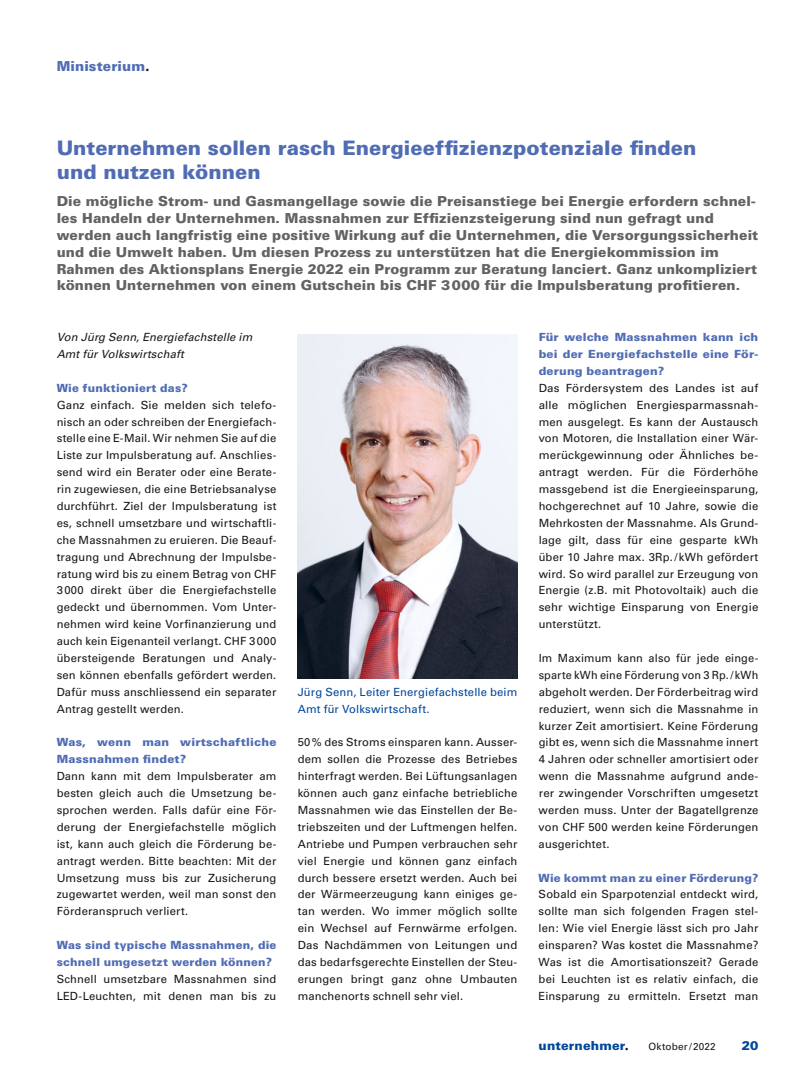
<style>
.page{position:relative;width:808px;height:1078px;background:#fff}
.page>*{position:absolute;margin:0;border:0;box-sizing:border-box;transform-origin:0 0}
.t1{font:900 20px/23.8px "Univers";color:#506cb3}
.t2{font:900 13.75px/16.9px "Univers";letter-spacing:.005em;color:#626262}
.t3{font:900 13.75px "Univers";letter-spacing:.005em;color:#506cb3}
.t4{font:900 12.5px "Univers";letter-spacing:.01em;color:#004699}
.t5{font:11.25px/16.9px "Univers";letter-spacing:.015em;color:#181716;text-align:justify}
.t6{font:900 11.25px/16.9px "Univers";letter-spacing:.015em;color:#506cb3}
.t7{font:11.25px/16.9px "Univers";letter-spacing:.015em;color:#004699}
.t8{font:italic 11.25px/16.9px "Univers LT Std";letter-spacing:.01em;color:#181716}
.t9{font:10px "Univers";letter-spacing:.02em;color:#181716}
.s1{font-family:"Futura BT";font-weight:800;font-size:15.12px;color:#181716}
.s2{font-family:"Futura";font-weight:800;font-size:13.75px;color:#181716}
</style>
<div class="page">
<img style="left:298px;top:335px;width:219px;height:343px">
<p class="t3" style="left:57px;top:57px;width:95px">Ministerium<span class="s1">.</span></p>
<h1 class="t1" style="left:57px;top:136px;width:641px">Unternehmen sollen rasch Energieeffizienzpotenziale finden und nutzen können</h1>
<p class="t2" style="left:57px;top:192px;width:703px">Die mögliche Strom- und Gasmangellage sowie die Preisanstiege bei Energie erfordern schnel&shy;les Handeln der Unternehmen. Massnahmen zur Effizienzsteigerung sind nun gefragt und werden auch langfristig eine positive Wirkung auf die Unternehmen, die Versorgungssicherheit und die Umwelt haben. Um diesen Prozess zu unterstützen hat die Energiekommission im Rahmen des Aktionsplans Energie 2022 ein Programm zur Beratung lanciert. Ganz unkompliziert können Unternehmen von einem Gutschein bis CHF 3000 für die Impulsberatung profitieren.</p>
<p class="t8" style="left:57px;top:329px;width:197px">Von Jürg Senn, Energiefachstelle im<br>Amt für Volkswirtschaft</p>
<p class="t6" style="left:57px;top:379px;width:133px">Wie funktioniert das?</p>
<p class="t5" style="left:57px;top:396px;width:221px">Ganz einfach. Sie melden sich telefo&shy;nisch an oder schreiben der Energiefach&shy;stelle eine E-Mail. Wir nehmen Sie auf die Liste zur Impulsberatung auf. Anschlies&shy;send wird ein Berater oder eine Berate&shy;rin zugewiesen, die eine Betriebsanalyse durchführt. Ziel der Impulsberatung ist es, schnell umsetzbare und wirtschaftli&shy;che Massnahmen zu eruieren. Die Beauf&shy;tragung und Abrechnung der Impulsbe&shy;ratung wird bis zu einem Betrag von CHF 3000 direkt über die Energiefachstelle gedeckt und übernommen. Vom Unter&shy;nehmen wird keine Vorfinanzierung und auch kein Eigenanteil verlangt. CHF 3000 übersteigende Beratungen und Analy&shy;sen können ebenfalls gefördert werden.<br>Dafür muss anschliessend ein separater Antrag gestellt werden.</p>
<p class="t6" style="left:57px;top:733px;width:221px">Was, wenn man wirtschaftliche<br>Massnahmen findet?</p>
<p class="t5" style="left:57px;top:767px;width:221px">Dann kann mit dem Impulsberater am besten gleich auch die Umsetzung be&shy;sprochen werden. Falls dafür eine För&shy;derung der Energiefachstelle möglich ist, kann auch gleich die Förderung be&shy;antragt werden. Bitte beachten: Mit der Umsetzung muss bis zur Zusicherung zugewartet werden, weil man sonst den Förderanspruch verliert.</p>
<p class="t6" style="left:57px;top:936px;width:221px">Was sind typische Massnahmen, die schnell umgesetzt werden können?</p>
<p class="t5" style="left:57px;top:970px;width:221px">Schnell umsetzbare Massnahmen sind<br>LED-Leuchten, mit denen man bis zu</p>
<p class="t6" style="left:539px;top:328px;width:221px;text-align:justify">Für welche Massnahmen kann ich bei der Energiefachstelle eine För&shy;derung beantragen?</p>
<p class="t5" style="left:539px;top:379px;width:221px">Das Fördersystem des Landes ist auf alle möglichen Energiesparmassnah&shy;men ausgelegt. Es kann der Austausch von Motoren, die Installation einer Wär&shy;merückgewinnung oder Ähnliches be&shy;antragt werden. Für die Förderhöhe massgebend ist die Energieeinsparung, hochgerechnet auf 10 Jahre, sowie die Mehrkosten der Massnahme. Als Grund&shy;lage gilt, dass für eine gesparte kWh über 10 Jahre max. 3Rp./kWh gefördert wird. So wird parallel zur Erzeugung von Energie (z.B. mit Photovoltaik) auch die sehr wichtige Einsparung von Energie unterstützt.</p>
<p class="t5" style="left:539px;top:649px;width:221px">Im Maximum kann also für jede einge&shy;sparte kWh eine Förderung von 3 Rp./kWh abgeholt werden. Der Förderbeitrag wird reduziert, wenn sich die Massnahme in kurzer Zeit amortisiert. Keine Förderung gibt es, wenn sich die Massnahme innert 4 Jahren oder schneller amortisiert oder wenn die Massnahme aufgrund ande&shy;rer zwingender Vorschriften umgesetzt werden muss. Unter der Bagatellgrenze von CHF 500 werden keine Förderungen ausgerichtet.</p>
<p class="t6" style="left:539px;top:868px;width:221px">Wie kommt man zu einer Förderung?</p>
<p class="t5" style="left:539px;top:885px;width:221px">Sobald ein Sparpotenzial entdeckt wird, sollte man sich folgenden Fragen stel&shy;len: Wie viel Energie lässt sich pro Jahr einsparen? Was kostet die Massnahme?<br>Was ist die Amortisationszeit? Gerade bei Leuchten ist es relativ einfach, die Einsparung zu ermitteln. Ersetzt man</p>
<p class="t7" style="left:298px;top:683px;width:221px">Jürg Senn, Leiter Energiefachstelle beim<br>Amt für Volkswirtschaft.</p>
<p class="t5" style="left:298px;top:734px;width:221px">50% des Stroms einsparen kann. Ausser&shy;dem sollen die Prozesse des Betriebes hinterfragt werden. Bei Lüftungsanlagen können auch ganz einfache betriebliche Massnahmen wie das Einstellen der Be&shy;triebszeiten und der Luftmengen helfen.<br>Antriebe und Pumpen verbrauchen sehr viel Energie und können ganz einfach durch bessere ersetzt werden. Auch bei der Wärmeerzeugung kann einiges ge&shy;tan werden. Wo immer möglich sollte ein Wechsel auf Fernwärme erfolgen.<br>Das Nachdämmen von Leitungen und das bedarfsgerechte Einstellen der Steu&shy;erungen bringt ganz ohne Umbauten manchenorts schnell sehr viel.</p>
<p class="t4" style="left:539px;top:1037px;width:91px">unternehmer<span class="s2">.</span></p>
<p class="t9" style="left:648px;top:1040px;width:69px">Oktober/2022</p>
<p class="t4" style="left:742px;top:1037px;width:18px">20</p>
</div>
